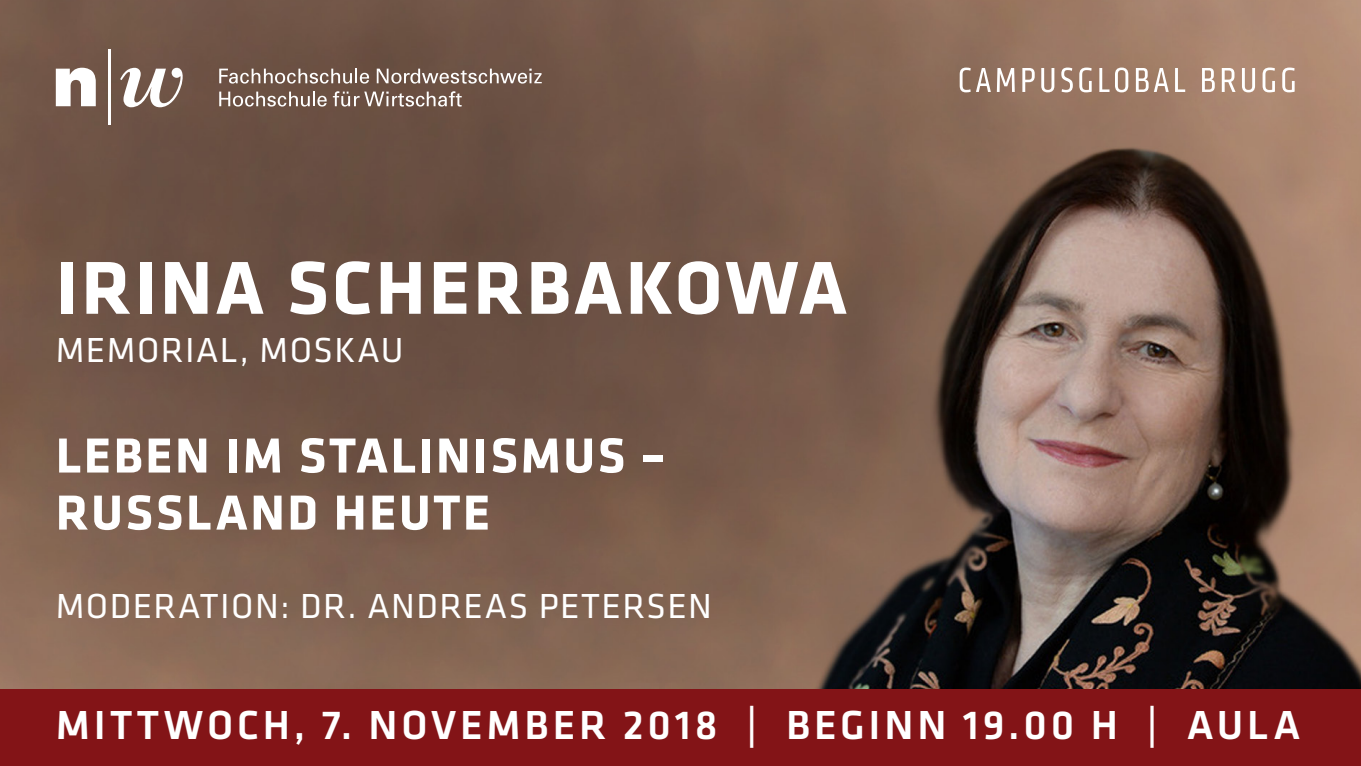
<style>
.page{position:relative;width:1361px;height:766px;background:#fff}
.page>*{position:absolute;margin:0;border:0;box-sizing:border-box;transform-origin:0 0}
.t1{font:700 77.7px "Klavika";letter-spacing:.04em;color:#fff}
.t2{font:700 51px/57px "Klavika";letter-spacing:.05em;color:#fff}
.t3{font:500 42px "Klavika";letter-spacing:.09em;color:#fff}
.t4{font:36px "Klavika";letter-spacing:.04em;color:#fff}
</style>
<div class="page">
<img style="left:0;top:0;width:1361px;height:689px">
<svg style="left:219px;top:69px;width:150px;height:15px"></svg>
<svg style="left:377px;top:69px;width:165px;height:15px"></svg>
<svg style="left:219px;top:92px;width:108px;height:14px"></svg>
<svg style="left:333px;top:91px;width:129px;height:15px"></svg>
<hr style="left:108px;top:50px;width:3px;height:75px;background:#fff">
<svg style="left:56px;top:68px;width:40px;height:38px"></svg>
<svg style="left:120px;top:68px;width:70px;height:39px"></svg>
<svg style="left:959px;top:68px;width:11px;height:24px"></svg>
<svg style="left:976px;top:68px;width:15px;height:24px"></svg>
<svg style="left:997px;top:68px;width:18px;height:24px"></svg>
<svg style="left:1022px;top:68px;width:12px;height:24px"></svg>
<svg style="left:1041px;top:68px;width:13px;height:24px"></svg>
<svg style="left:1061px;top:68px;width:12px;height:24px"></svg>
<svg style="left:1079px;top:68px;width:12px;height:24px"></svg>
<svg style="left:1099px;top:68px;width:10px;height:24px"></svg>
<svg style="left:1115px;top:68px;width:13px;height:24px"></svg>
<svg style="left:1136px;top:68px;width:12px;height:24px"></svg>
<svg style="left:1154px;top:68px;width:14px;height:24px"></svg>
<svg style="left:1175px;top:68px;width:10px;height:24px"></svg>
<svg style="left:1202px;top:68px;width:12px;height:24px"></svg>
<svg style="left:1221px;top:68px;width:14px;height:24px"></svg>
<svg style="left:1242px;top:68px;width:13px;height:24px"></svg>
<svg style="left:1262px;top:68px;width:13px;height:24px"></svg>
<svg style="left:1282px;top:68px;width:12px;height:24px"></svg>
<div style="left:0;top:689px;width:1361px;height:76px;background:#831417"></div>
<h1 class="t1" style="left:56px;top:232px;width:793px">IRINA SCHERBAKOWA</h1>
<p class="t4" style="left:56px;top:326px;width:349px">MEMORIAL, MOSKAU</p>
<h2 class="t2" style="left:56px;top:424px;width:611px">LEBEN IM STALINISMUS –<br>RUSSLAND HEUTE</h2>
<p class="t4" style="left:56px;top:582px;width:658px">MODERATION: DR. ANDREAS PETERSEN</p>
<p class="t3" style="left:56px;top:696px;width:1244px">MITTWOCH, 7. NOVEMBER 2018 | BEGINN 19.00 H | AULA</p>
</div>
